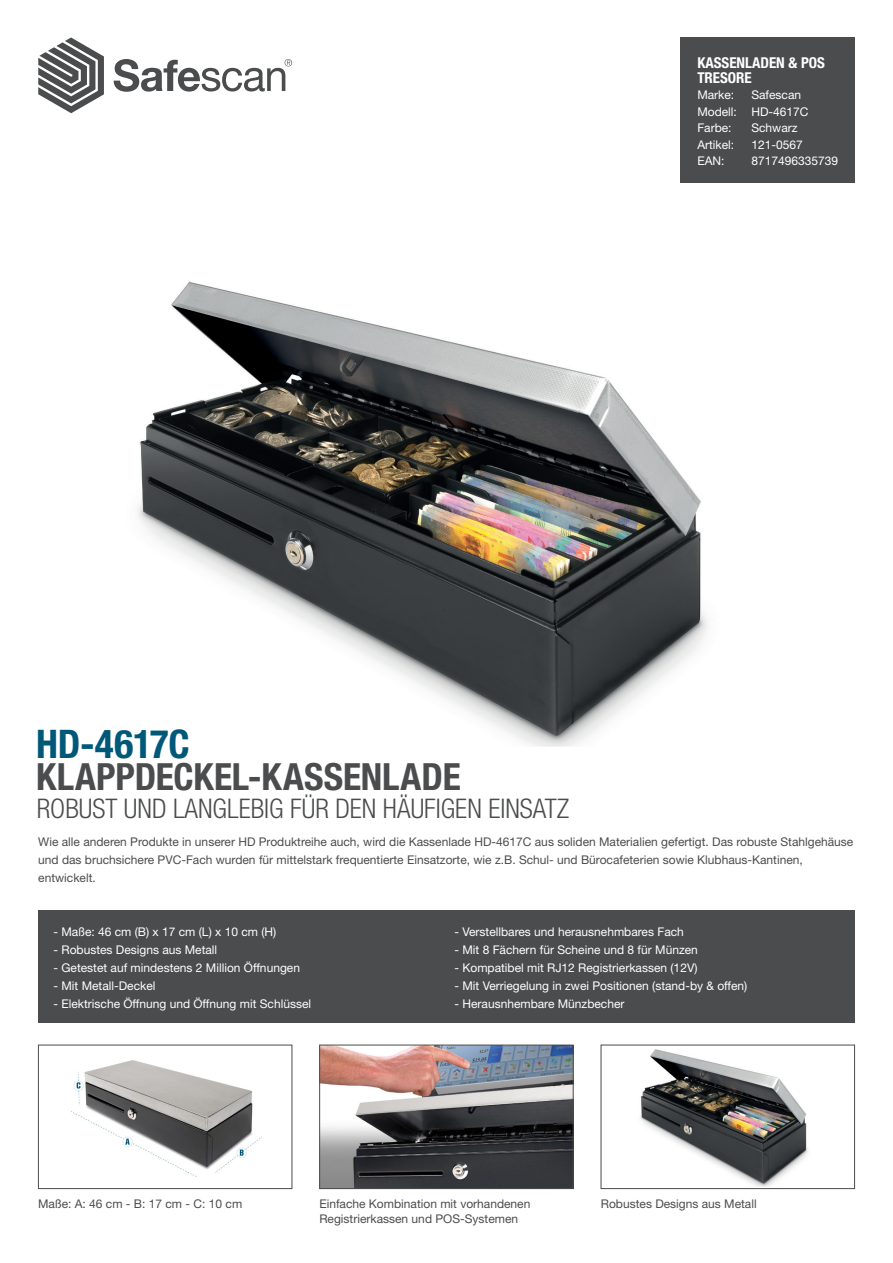
<style>
.page{position:relative;width:893px;height:1263px;background:#fff}
.page>*{position:absolute;margin:0;border:0;box-sizing:border-box;transform-origin:0 0}
.t1{font:700 condensed 39.45px "Helvetica Neue LT Std";letter-spacing:-.005em;color:#005879}
.t2{font:700 condensed 37.5px "Helvetica Neue LT Std";letter-spacing:-.005em;color:#4b4c4d}
.t3{font:300 condensed 27px "Helvetica Neue LT Std";color:#4b4c4d}
.t4{font:700 condensed 15px "Helvetica Neue LT Std";color:#fff}
.Platte_tekst{font:12px/18px "Helvetica Neue LT Std";color:#4b4c4d}
.Points{font:12px "Helvetica Neue LT Std";color:#fff}
.Tabel{font:12px "Helvetica Neue LT Std";color:#fff}
</style>
<div class="page">
<div style="left:680px;top:37px;width:175px;height:146px;background:#4b4c4d"></div>
<svg style="left:38px;top:37px;width:66px;height:76px"></svg>
<svg style="left:114px;top:59px;width:178px;height:33px"></svg>
<div style="left:38px;top:910px;width:816px;height:113px;background:#4b4c4d"></div>
<img style="left:137px;top:282px;width:571px;height:465px">
<img style="left:321px;top:1047px;width:250px;height:140px">
<div style="left:319px;top:1045px;width:254px;height:144px;border:1px solid #4b4c4d"></div>
<img style="left:640px;top:1049px;width:168px;height:138px">
<div style="left:601px;top:1045px;width:254px;height:144px;border:1px solid #4b4c4d"></div>
<img style="left:71px;top:1060px;width:191px;height:117px">
<div style="left:38px;top:1045px;width:254px;height:144px;border:1px solid #4b4c4d"></div>
<p class="t4" style="left:697px;top:53px;width:129px">KASSENLADEN &amp; POS</p>
<p class="t4" style="left:697px;top:68px;width:56px">TRESORE</p>
<p class="Points" style="left:697px;top:88px;width:38px">Marke:</p>
<p class="Points" style="left:751px;top:88px;width:51px">Safescan</p>
<p class="Tabel" style="left:697px;top:104px;width:113px">Modell: HD-4617C</p>
<p class="Tabel" style="left:697px;top:121px;width:36px">Farbe:</p>
<p class="Tabel" style="left:751px;top:121px;width:48px">Schwarz</p>
<p class="Tabel" style="left:697px;top:137px;width:38px">Artikel:</p>
<p class="Tabel" style="left:751px;top:137px;width:53px">121-0567</p>
<p class="Tabel" style="left:697px;top:154px;width:29px">EAN:</p>
<p class="Tabel" style="left:751px;top:154px;width:88px">8717496335739</p>
<p class="t1" style="left:36px;top:720px;width:155px">HD-4617C</p>
<p class="t3" style="left:37px;top:793px;width:534px">ROBUST UND LANGLEBIG FÜR DEN HÄUFIGEN EINSATZ</p>
<p class="t2" style="left:36px;top:754px;width:426px">KLAPPDECKEL-KASSENLADE</p>
<p class="Platte_tekst" style="left:38px;top:833px;width:817px">Wie alle anderen Produkte in unserer HD Produktreihe auch, wird die Kassenlade HD-4617C aus soliden Materialien gefertigt. Das robuste Stahlgehäuse und das bruchsichere PVC-Fach wurden für mittelstark frequentierte Einsatzorte, wie z.B. Schul- und Bürocafeterien sowie Klubhaus-Kantinen, entwickelt.</p>
<p class="Points" style="left:53px;top:925px;width:224px">- Maße: 46 cm (B) x 17 cm (L) x 10 cm (H)</p>
<p class="Points" style="left:53px;top:943px;width:165px">- Robustes Designs aus Metall</p>
<p class="Points" style="left:53px;top:961px;width:248px">- Getestet auf mindestens 2 Million Öffnungen</p>
<p class="Points" style="left:53px;top:979px;width:104px">- Mit Metall-Deckel</p>
<p class="Points" style="left:53px;top:997px;width:259px">- Elektrische Öffnung und Öffnung mit Schlüssel</p>
<p class="Points" style="left:454px;top:925px;width:231px">- Verstellbares und herausnehmbares Fach</p>
<p class="Points" style="left:454px;top:943px;width:245px">- Mit 8 Fächern für Scheine und 8 für Münzen</p>
<p class="Points" style="left:454px;top:961px;width:244px">- Kompatibel mit RJ12 Registrierkassen (12V)</p>
<p class="Points" style="left:454px;top:979px;width:294px">- Mit Verriegelung in zwei Positionen (stand-by &amp; offen)</p>
<p class="Points" style="left:454px;top:997px;width:172px">- Herausnhembare Münzbecher</p>
<p class="Platte_tekst" style="left:38px;top:1195px;width:206px">Maße: A: 46 cm - B: 17 cm - C: 10 cm</p>
<p class="Platte_tekst" style="left:319px;top:1196px;width:212px;line-height:15px">Einfache Kombination mit vorhandenen<br>Registrierkassen und POS-Systemen</p>
<p class="Platte_tekst" style="left:601px;top:1195px;width:157px">Robustes Designs aus Metall</p>
</div>
